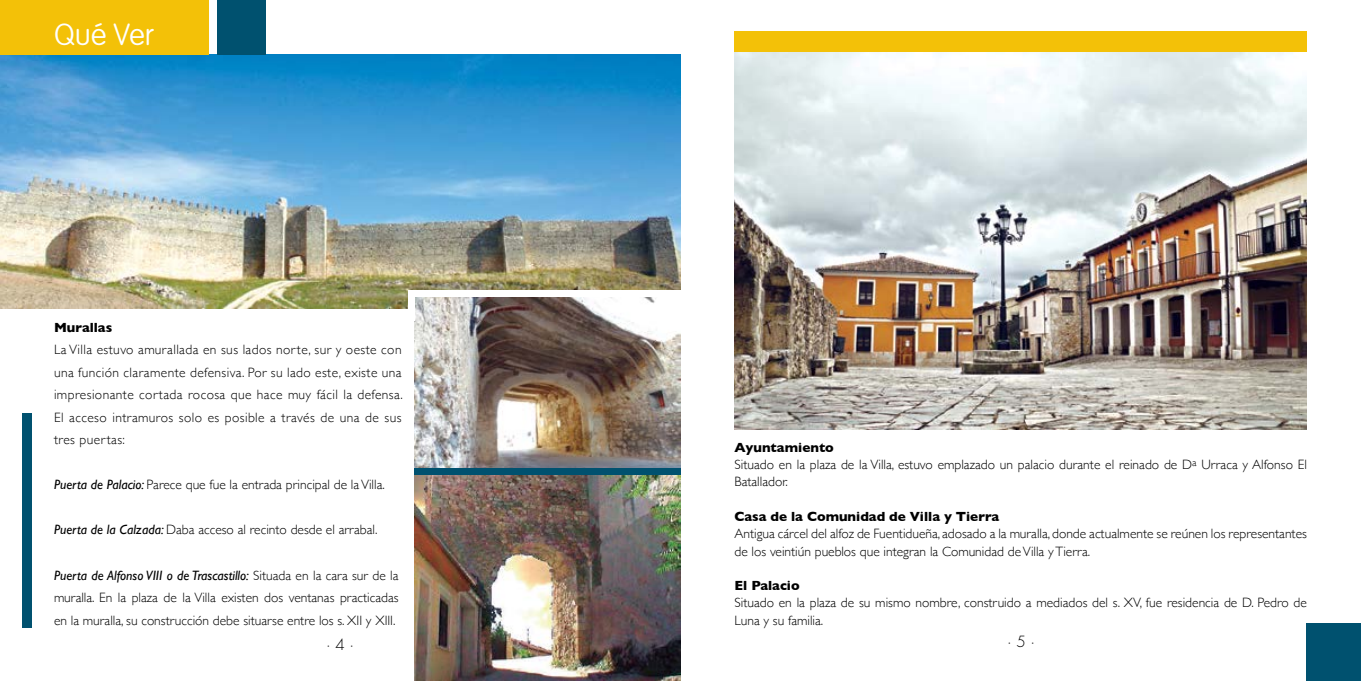
<style>
.page{position:relative;width:1361px;height:681px;background:#fff}
.page>*{position:absolute;margin:0;border:0;box-sizing:border-box;transform-origin:0 0}
.t1{font:100 30px "VAG Rounded";color:#fff}
.t2{font:300 15px "Futura";color:#000}
.t3{font:300 13.5px/22.5px "Gill Sans";color:#000}
.t4{font:700 13.5px "Gill Sans";color:#000}
.s1{font-weight:400;font-style:italic}
.s2{font-weight:700}
</style>
<div class="page">
<img style="left:0;top:54px;width:680px;height:255px">
<div style="left:217px;top:0;width:48px;height:54px;background:#00516f"></div>
<div style="left:0;top:0;width:208px;height:54px;background:#f3c108"></div>
<div style="left:23px;top:412px;width:9px;height:215px;background:#00516f"></div>
<div style="left:1307px;top:623px;width:54px;height:57px;background:#00516f"></div>
<img style="left:734px;top:51px;width:573px;height:378px">
<div style="left:734px;top:31px;width:573px;height:20px;background:#f3c108"></div>
<img style="left:414px;top:296px;width:266px;height:384px">
<div style="left:414px;top:467px;width:266px;height:7px;background:#00516f"></div>
<div style="left:414px;top:290px;width:266px;height:6px;background:#fff"></div>
<div style="left:408px;top:290px;width:6px;height:31px;background:#fff"></div>
<h1 class="t1" style="left:54px;top:18px;width:101px">Qué Ver</h1>
<p class="t4" style="left:54px;top:316px;width:60px">Murallas</p>
<p class="t3" style="left:54px;top:338px;width:350px;text-align:justify">La Villa estuvo amurallada en sus lados norte, sur y oeste con una función claramente defensiva. Por su lado este, existe una impresionante cortada rocosa que hace muy fácil la defensa.<br>El acceso intramuros solo es posible a través de una de sus tres puertas:</p>
<p class="t3" style="left:54px;top:473px;width:332px"><span class="s1">Puerta de Palacio:</span> Parece que fue la entrada principal de la Villa.</p>
<p class="t3" style="left:54px;top:518px;width:325px"><span class="s1">Puerta de la Calzada:</span> Daba acceso al recinto desde el arrabal.</p>
<p class="t3" style="left:54px;top:563px;width:346px;text-align:justify"><span class="s1">Puerta de Alfonso VIII o de Trascastillo:</span> Situada en la cara sur de la muralla. En la plaza de la Villa existen dos ventanas practicadas en la muralla, su construcción debe situarse entre los s. XII y XIII.</p>
<p class="t2" style="left:326px;top:635px;width:29px">· 4 ·</p>
<p class="t3" style="left:734px;top:438px;width:574px;line-height:17.2px"><span class="s2">Ayuntamiento<br></span>Situado en la plaza de la Villa, estuvo emplazado un palacio durante el reinado de D<sup>a</sup> Urraca y Alfonso El<br>Batallador.</p>
<p class="t4" style="left:734px;top:505px;width:266px">Casa de la Comunidad de Villa y Tierra</p>
<p class="t3" style="left:734px;top:524px;width:574px;line-height:17.2px">Antigua cárcel del alfoz de Fuentidueña, adosado a la muralla, donde actualmente se reúnen los representantes de los veintiún pueblos que integran la Comunidad de Villa y Tierra.</p>
<p class="t4" style="left:734px;top:574px;width:67px">El Palacio</p>
<p class="t3" style="left:734px;top:593px;width:574px;line-height:17.2px">Situado en la plaza de su mismo nombre, construido a mediados del s. XV, fue residencia de D. Pedro de<br>Luna y su familia.</p>
<p class="t2" style="left:1007px;top:632px;width:29px">· 5 ·</p>
</div>
